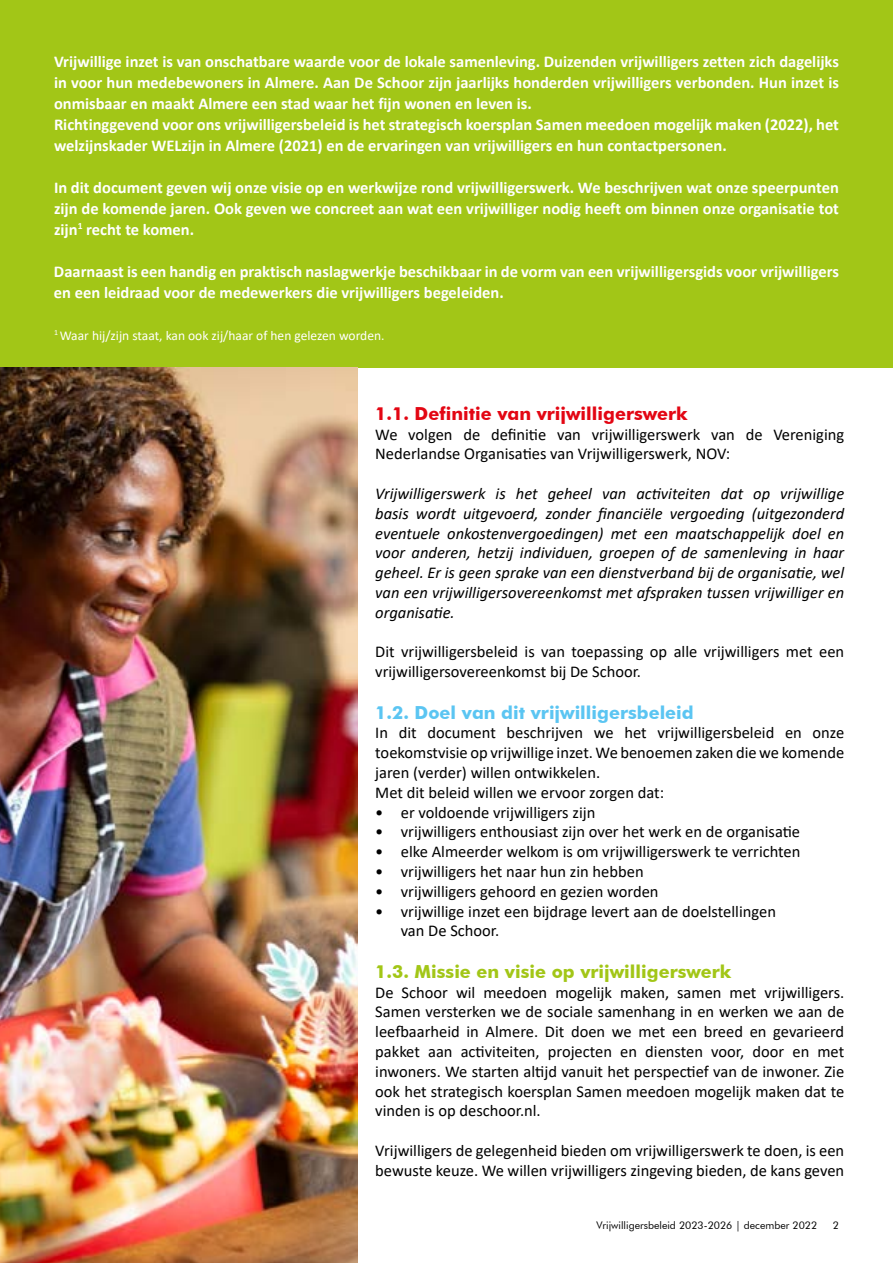
<style>
.page{position:relative;width:893px;height:1263px;background:#fff}
.page>*{position:absolute;margin:0;border:0;box-sizing:border-box;transform-origin:0 0}
.t1{font:700 18px "Futura BT";color:#a2c617}
.t2{font:700 18px "Futura BT";color:#e30613}
.t3{font:700 18px "Futura BT";color:#5bc5f2}
.t4{font:16.5px/19.8px "Calibri";color:#000}
.t5{font:700 16.5px/21px "Calibri";color:#fff}
.t6{font:italic 16.5px/19.8px "Calibri";color:#000;text-align:justify}
.t7{font:13.5px "Calibri";color:#fff}
.t8{font:10.5px "Futura BT";color:#000}
</style>
<div class="page">
<div style="left:0;top:0;width:893px;height:368px;background:#a2c617"></div>
<img style="left:0;top:368px;width:357px;height:895px">
<p class="t5" style="left:54px;top:51px;width:786px">Vrijwillige inzet is van onschatbare waarde voor de lokale samenleving. Duizenden vrijwilligers zetten zich dagelijks in voor hun medebewoners in Almere. Aan De Schoor zijn jaarlijks honderden vrijwilligers verbonden. Hun inzet is onmisbaar en maakt Almere een stad waar het fijn wonen en leven is.<br>Richtinggevend voor ons vrijwilligersbeleid is het strategisch koersplan Samen meedoen mogelijk maken (2022), het welzijnskader WELzijn in Almere (2021) en de ervaringen van vrijwilligers en hun contactpersonen.</p>
<p class="t5" style="left:54px;top:177px;width:786px;text-align:justify">In dit document geven wij onze visie op en werkwijze rond vrijwilligerswerk. We beschrijven wat onze speerpunten zijn de komende jaren. Ook geven we concreet aan wat een vrijwilliger nodig heeft om binnen onze organisatie tot zijn<sup>1</sup> recht te komen.</p>
<p class="t5" style="left:54px;top:261px;width:786px">Daarnaast is een handig en praktisch naslagwerkje beschikbaar in de vorm van een vrijwilligersgids voor vrijwilligers en een leidraad voor de medewerkers die vrijwilligers begeleiden.</p>
<p class="t7" style="left:54px;top:326px;width:332px"><sup>1</sup> Waar hij/zijn staat, kan ook zij/haar of hen gelezen worden.</p>
<p class="t2" style="left:375px;top:402px;width:314px">1.1. Definitie van vrijwilligerswerk</p>
<p class="t4" style="left:375px;top:424px;width:470px">We volgen de definitie van vrijwilligerswerk van de Vereniging<br>Nederlandse Organisaties van Vrijwilligerswerk, NOV:</p>
<p class="t6" style="left:375px;top:483px;width:471px">Vrijwilligerswerk is het geheel van activiteiten dat op vrijwillige basis wordt uitgevoerd, zonder financiële vergoeding (uitgezonderd eventuele onkostenvergoedingen) met een maatschappelijk doel en voor anderen, hetzij individuen, groepen of de samenleving in haar geheel. Er is geen sprake van een dienstverband bij de organisatie, wel van een vrijwilligersovereenkomst met afspraken tussen vrijwilliger en organisatie.</p>
<p class="t4" style="left:375px;top:642px;width:470px">Dit vrijwilligersbeleid is van toepassing op alle vrijwilligers met een vrijwilligersovereenkomst bij De Schoor.</p>
<p class="t3" style="left:375px;top:701px;width:320px">1.2. Doel van dit vrijwilligersbeleid</p>
<p class="t4" style="left:375px;top:723px;width:470px">In dit document beschrijven we het vrijwilligersbeleid en onze toekomstvisie op vrijwillige inzet. We benoemen zaken die we komende jaren (verder) willen ontwikkelen.<br>Met dit beleid willen we ervoor zorgen dat:</p>
<p class="t4" style="left:375px;top:802px;width:222px">• er voldoende vrijwilligers zijn</p>
<p class="t4" style="left:375px;top:822px;width:426px">• vrijwilligers enthousiast zijn over het werk en de organisatie</p>
<p class="t4" style="left:375px;top:841px;width:427px">• elke Almeerder welkom is om vrijwilligerswerk te verrichten</p>
<p class="t4" style="left:375px;top:861px;width:270px">• vrijwilligers het naar hun zin hebben</p>
<p class="t4" style="left:375px;top:881px;width:285px">• vrijwilligers gehoord en gezien worden</p>
<p class="t4" style="left:401px;top:901px;width:377px;text-indent:-26px">• vrijwillige inzet een bijdrage levert aan de doelstellingen van De Schoor.</p>
<p class="t1" style="left:375px;top:960px;width:358px">1.3. Missie en visie op vrijwilligerswerk</p>
<p class="t4" style="left:375px;top:982px;width:470px;text-align:justify">De Schoor wil meedoen mogelijk maken, samen met vrijwilligers.<br>Samen versterken we de sociale samenhang in en werken we aan de leefbaarheid in Almere. Dit doen we met een breed en gevarieerd pakket aan activiteiten, projecten en diensten voor, door en met inwoners. We starten altijd vanuit het perspectief van de inwoner. Zie ook het strategisch koersplan Samen meedoen mogelijk maken dat te vinden is op deschoor.nl.</p>
<p class="t4" style="left:375px;top:1140px;width:470px">Vrijwilligers de gelegenheid bieden om vrijwilligerswerk te doen, is een bewuste keuze. We willen vrijwilligers zingeving bieden, de kans geven</p>
<p class="t8" style="left:596px;top:1218px;width:222px">Vrijwilligersbeleid 2023-2026 | december 2022</p>
<p class="t8" style="left:833px;top:1218px;width:8px">2</p>
</div>
